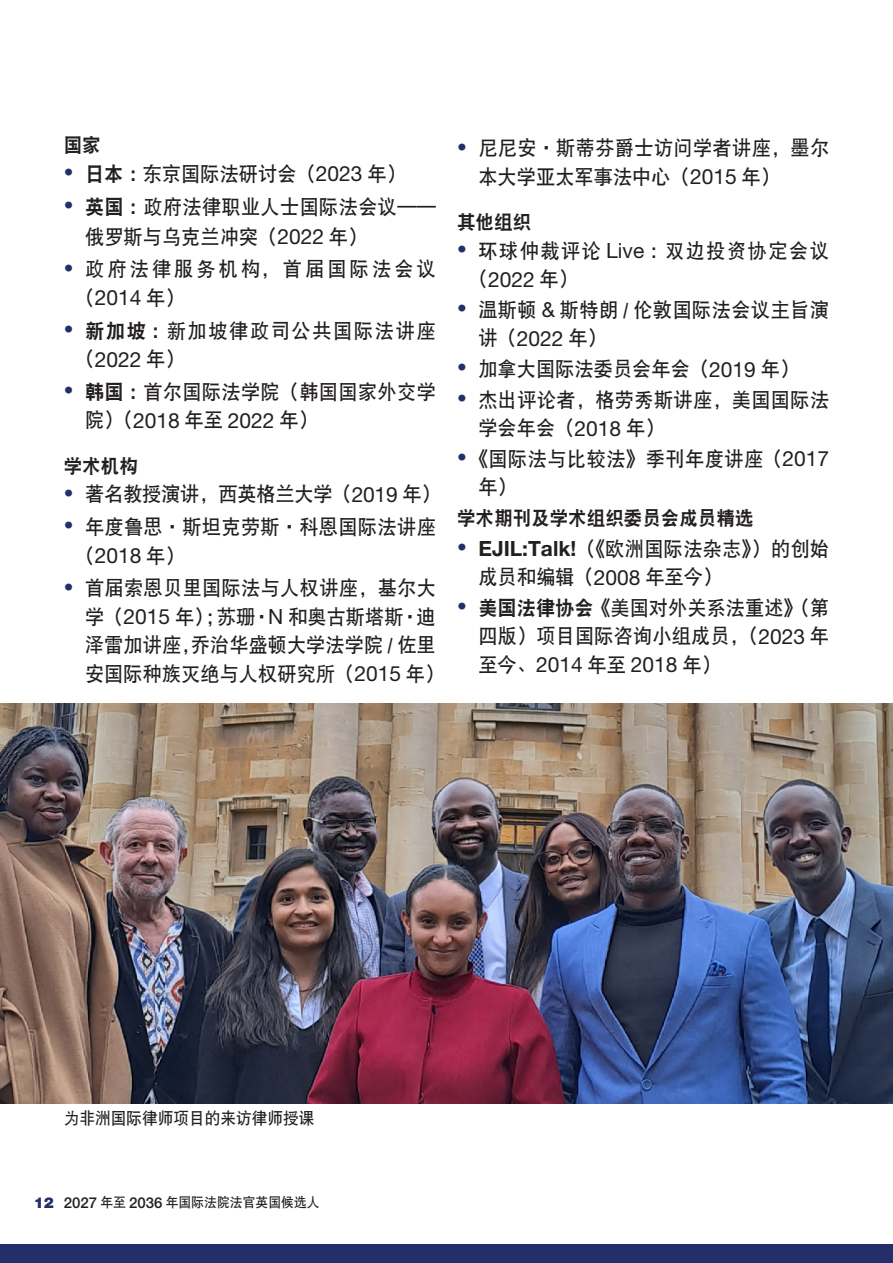
<style>
.page{position:relative;width:893px;height:1263px;background:#fff}
.page>*{position:absolute;margin:0;border:0;box-sizing:border-box;transform-origin:0 0}
.t1{font:21px "Helvetica Neue LT Pro";color:#231f20}
.t2{font:20.25px/28.5px "DFP Hei Std GB W7";letter-spacing:.015em;color:#231f20;scale:.95 1}
.t3{font:20.25px "DFP Hei Std GB W7";letter-spacing:-.01em;color:#231f20;scale:.95 1}
.t4{font:20.25px "DFP Hei Std GB W7";letter-spacing:.075em;color:#231f20;scale:.95 1}
.t5{font:20.25px "DFP Hei Std GB W7";letter-spacing:.08em;color:#231f20;scale:.95 1}
.t6{font:20.25px "DFP Hei Std GB W7";letter-spacing:.16em;color:#231f20;scale:.95 1}
.t7{font:19.5px "DFP Hei Std GB W9";color:#231f20;scale:.95 1}
.t8{font:16.5px "DFP Hei Std GB W7";color:#231f20;scale:.95 1}
.t9{font:13.5px "DFP Hei Std GB W7";color:#231f20;scale:.95 1}
.s1{font-family:"Helvetica Neue LT Pro";font-size:19.5px;color:#242f69}
.s2{font-family:"DFP Hei Std GB W9"}
.s3{font-family:"Helvetica Neue LT Pro";font-size:21px}
.s4{font-family:"DFP Hei Std GB W7";font-size:20.25px}
.s5{font-family:"Helvetica Neue LT Pro";font-weight:700;font-size:21px}
.s6{font-family:"Helvetica Neue LT Pro";font-weight:900;font-size:15px;color:#242f69}
.s7{font-family:"Helvetica Neue S Md";font-size:15px}
</style>
<div class="page">
<img style="left:0;top:703px;width:893px;height:400px">
<div style="left:0;top:1244px;width:893px;height:19px;background:#242f69"></div>
<p class="t7" style="left:64px;top:135px;width:41px">国家</p>
<p class="t2" style="left:64px;top:159px;width:362px"><span class="s1">•</span> <span class="s2">日本：</span>东京国际法研讨会（<span class="s3">2023</span> 年）</p>
<p class="t2" style="left:85px;top:191px;width:371px;line-height:30px;text-indent:-21px"><span class="s1">•</span> <span class="s2">英国：</span>政府法律职业人士国际法会议——俄罗斯与乌克兰冲突（<span class="s3">2022</span> 年）</p>
<p class="t6" style="left:64px;top:259px;width:393px"><span class="s1">•</span> 政府法律服务机构，首届国际法会议</p>
<p class="t1" style="left:75px;top:285px;width:111px"><span class="s4">（</span>2014 <span class="s4">年）</span></p>
<p class="t5" style="left:64px;top:320px;width:393px"><span class="s1">•</span> <span class="s2">新加坡：</span>新加坡律政司公共国际法讲座</p>
<p class="t1" style="left:75px;top:347px;width:111px"><span class="s4">（</span>2022 <span class="s4">年）</span></p>
<p class="t2" style="left:64px;top:377px;width:393px"><span class="s1">•</span> <span class="s2">韩国：</span>首尔国际法学院（韩国国家外交学</p>
<p class="t1" style="left:85px;top:408px;width:234px"><span class="s4">院）（</span>2018 <span class="s4">年至</span> 2022 <span class="s4">年）</span></p>
<p class="t7" style="left:64px;top:456px;width:80px">学术机构</p>
<p class="t3" style="left:64px;top:484px;width:398px"><span class="s1">•</span> 著名教授演讲，西英格兰大学（<span class="s3">2019</span> 年）</p>
<p class="t2" style="left:64px;top:513px;width:393px"><span class="s1">•</span> 年度鲁思·斯坦克劳斯·科恩国际法讲座</p>
<p class="t1" style="left:75px;top:543px;width:111px"><span class="s4">（</span>2018 <span class="s4">年）</span></p>
<p class="t2" style="left:85px;top:574px;width:380px;text-indent:-21px"><span class="s1">•</span> 首届索恩贝里国际法与人权讲座，基尔大学（<span class="s3">2015</span> 年）；苏珊·<span class="s3">N</span> 和奥古斯塔斯·迪泽雷加讲座，乔治华盛顿大学法学院 / 佐里安国际种族灭绝与人权研究所（<span class="s3">2015</span> 年）</p>
<p class="t2" style="left:478px;top:134px;width:371px;text-indent:-21px"><span class="s1">•</span> 尼尼安·斯蒂芬爵士访问学者讲座，墨尔本大学亚太军事法中心（<span class="s3">2015</span> 年）</p>
<p class="t7" style="left:457px;top:212px;width:80px">其他组织</p>
<p class="t4" style="left:457px;top:240px;width:393px"><span class="s1">•</span> 环球仲裁评论 <span class="s3">Live</span> ：双边投资协定会议</p>
<p class="t1" style="left:469px;top:267px;width:111px"><span class="s4">（</span>2022 <span class="s4">年）</span></p>
<p class="t2" style="left:478px;top:295px;width:371px;text-indent:-21px"><span class="s1">•</span> 温斯顿 <span class="s3">&amp;</span> 斯特朗 / 伦敦国际法会议主旨演讲（<span class="s3">2022</span> 年）</p>
<p class="t2" style="left:457px;top:354px;width:362px"><span class="s1">•</span> 加拿大国际法委员会年会（<span class="s3">2019</span> 年）</p>
<p class="t2" style="left:478px;top:385px;width:371px;text-indent:-21px"><span class="s1">•</span> 杰出评论者，格劳秀斯讲座，美国国际法学会年会（<span class="s3">2018</span> 年）</p>
<p class="t2" style="left:478px;top:444px;width:371px;text-indent:-21px"><span class="s1">•</span>《国际法与比较法》季刊年度讲座（<span class="s3">2017</span>年）</p>
<p class="t7" style="left:457px;top:508px;width:314px">学术期刊及学术组织委员会成员精选</p>
<p class="t2" style="left:478px;top:534px;width:371px;text-indent:-21px"><span class="s1">•</span> <span class="s5">EJIL:Talk!</span>（《欧洲国际法杂志》）的创始成员和编辑（<span class="s3">2008</span> 年至今）</p>
<p class="t2" style="left:457px;top:593px;width:393px;text-align:right"><span class="s1">•</span> <span class="s2">美国法律协会</span>《美国对外关系法重述》（第四版）项目国际咨询小组成员，（<span class="s3">2023</span> 年</p>
<p class="t1" style="left:478px;top:652px;width:244px"><span class="s4">至今、</span>2014 <span class="s4">年至</span> 2018 <span class="s4">年）</span></p>
<p class="t8" style="left:64px;top:1109px;width:265px">为非洲国际律师项目的来访律师授课</p>
<p class="t9" style="left:34px;top:1195px;width:302px"><span class="s6">12</span> <span class="s7">2027</span> 年至 <span class="s7">2036</span> 年国际法院法官英国候选人</p>
</div>
